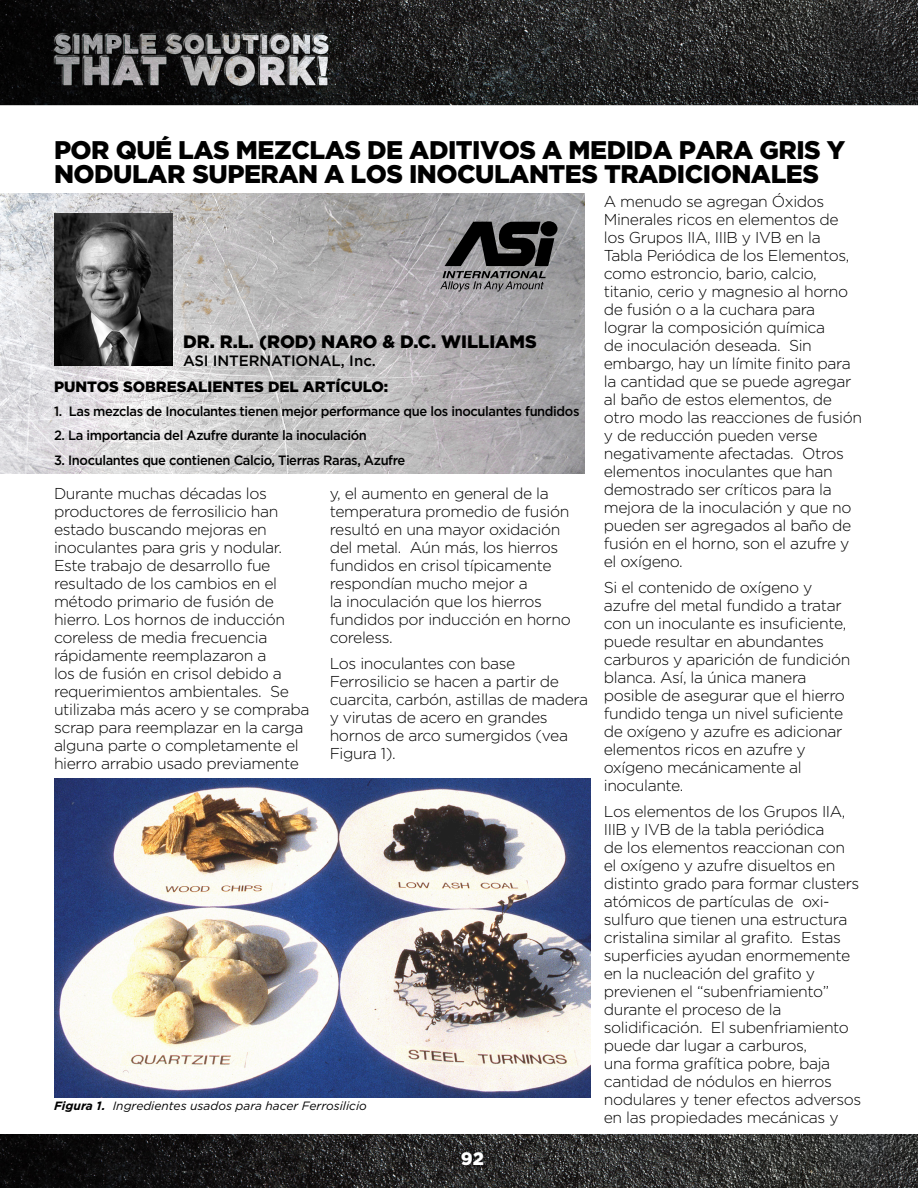
<style>
.page{position:relative;width:918px;height:1188px;background:#fff}
.page>*{position:absolute;margin:0;border:0;box-sizing:border-box;transform-origin:0 0}
.t1{font:900 25.5px/24px "Gotham";letter-spacing:-.02em;color:#000}
.t2{font:900 18px "Gotham";color:#000}
.t3{font:900 18px "Gotham";color:#fff}
.t4{font:300 15.75px/18px "Gotham";letter-spacing:-.025em;color:#000}
.Takeaway_Heading{font:900 15px "Gotham";color:#000}
.t5{font:500 15px "Gotham";letter-spacing:-.01em;color:#000}
.Takeaway_Bullet{font:500 13.5px "Gotham";letter-spacing:-.03em;color:#000;scale:.96 1}
.t6{font:italic 12px "Gotham";color:#000}
.s1{font-weight:700}
</style>
<div class="page">
<img style="left:0;top:1134px;width:918px;height:54px">
<img style="left:0;top:194px;width:584px;height:280px">
<div style="left:541px;top:221px;width:16px;height:15px;background:#000;border-radius:50%"></div>
<svg style="left:440px;top:222px;width:114px;height:70px;background:#575657"></svg>
<img style="left:0;top:0;width:918px;height:106px">
<div style="left:462px;top:1151px;width:28px;height:19px;background:#000;opacity:.4"></div>
<img style="left:54px;top:214px;width:118px;height:151px">
<img style="left:54px;top:778px;width:537px;height:320px">
<p class="t1" style="left:54px;top:138px;width:793px">POR QUÉ LAS MEZCLAS DE ADITIVOS A MEDIDA PARA GRIS Y<br>NODULAR SUPERAN A LOS INOCULANTES TRADICIONALES</p>
<p class="t2" style="left:183px;top:329px;width:355px">DR. R.L. (ROD) NARO &amp; D.C. WILLIAMS</p>
<p class="t5" style="left:183px;top:350px;width:194px">ASI INTERNATIONAL, Inc.</p>
<p class="Takeaway_Heading" style="left:54px;top:376px;width:336px">PUNTOS SOBRESALIENTES DEL ARTÍCULO:</p>
<p class="Takeaway_Bullet" style="left:54px;top:402px;width:549px">1. Las mezclas de Inoculantes tienen mejor performance que los inoculantes fundidos</p>
<p class="Takeaway_Bullet" style="left:54px;top:427px;width:328px">2. La importancia del Azufre durante la inoculación</p>
<p class="Takeaway_Bullet" style="left:54px;top:451px;width:367px">3. Inoculantes que contienen Calcio, Tierras Raras, Azufre</p>
<p class="t4" style="left:54px;top:484px;width:257px">Durante muchas décadas los productores de ferrosilicio han estado buscando mejoras en inoculantes para gris y nodular.<br>Este trabajo de desarrollo fue resultado de los cambios en el método primario de fusión de hierro. Los hornos de inducción coreless de media frecuencia rápidamente reemplazaron a<br>los de fusión en crisol debido a requerimientos ambientales. Se utilizaba más acero y se compraba scrap para reemplazar en la carga alguna parte o completamente el hierro arrabio usado previamente</p>
<p class="t4" style="left:330px;top:484px;width:243px">y, el aumento en general de la temperatura promedio de fusión resultó en una mayor oxidación del metal. Aún más, los hierros fundidos en crisol típicamente respondían mucho mejor a<br>la inoculación que los hierros fundidos por inducción en horno coreless.</p>
<p class="t4" style="left:330px;top:654px;width:260px">Los inoculantes con base<br>Ferrosilicio se hacen a partir de cuarcita, carbón, astillas de madera y virutas de acero en grandes hornos de arco sumergidos (vea<br>Figura 1).</p>
<p class="t6" style="left:54px;top:1098px;width:314px"><span class="s1">Figura 1.</span> Ingredientes usados para hacer Ferrosilicio</p>
<p class="t3" style="left:461px;top:1146px;width:25px">92</p>
<p class="t4" style="left:604px;top:192px;width:260px">A menudo se agregan Óxidos<br>Minerales ricos en elementos de los Grupos IIA, IIIB y IVB en la<br>Tabla Periódica de los Elementos, como estroncio, bario, calcio, titanio, cerio y magnesio al horno de fusión o a la cuchara para lograr la composición química<br>de inoculación deseada. Sin embargo, hay un límite finito para la cantidad que se puede agregar al baño de estos elementos, de otro modo las reacciones de fusión y de reducción pueden verse negativamente afectadas. Otros elementos inoculantes que han demostrado ser críticos para la mejora de la inoculación y que no pueden ser agregados al baño de fusión en el horno, son el azufre y el oxígeno.</p>
<p class="t4" style="left:604px;top:578px;width:248px">Si el contenido de oxígeno y azufre del metal fundido a tratar con un inoculante es insuficiente, puede resultar en abundantes carburos y aparición de fundición blanca. Así, la única manera posible de asegurar que el hierro fundido tenga un nivel suficiente de oxígeno y azufre es adicionar elementos ricos en azufre y oxígeno mecánicamente al inoculante.</p>
<p class="t4" style="left:604px;top:802px;width:259px">Los elementos de los Grupos IIA,<br>IIIB y IVB de la tabla periódica<br>de los elementos reaccionan con el oxígeno y azufre disueltos en distinto grado para formar clusters atómicos de partículas de oxi&shy;sulfuro que tienen una estructura cristalina similar al grafito. Estas superficies ayudan enormemente en la nucleación del grafito y previenen el “subenfriamiento” durante el proceso de la solidificación. El subenfriamiento puede dar lugar a carburos,<br>una forma grafítica pobre, baja cantidad de nódulos en hierros nodulares y tener efectos adversos en las propiedades mecánicas y</p>
</div>
